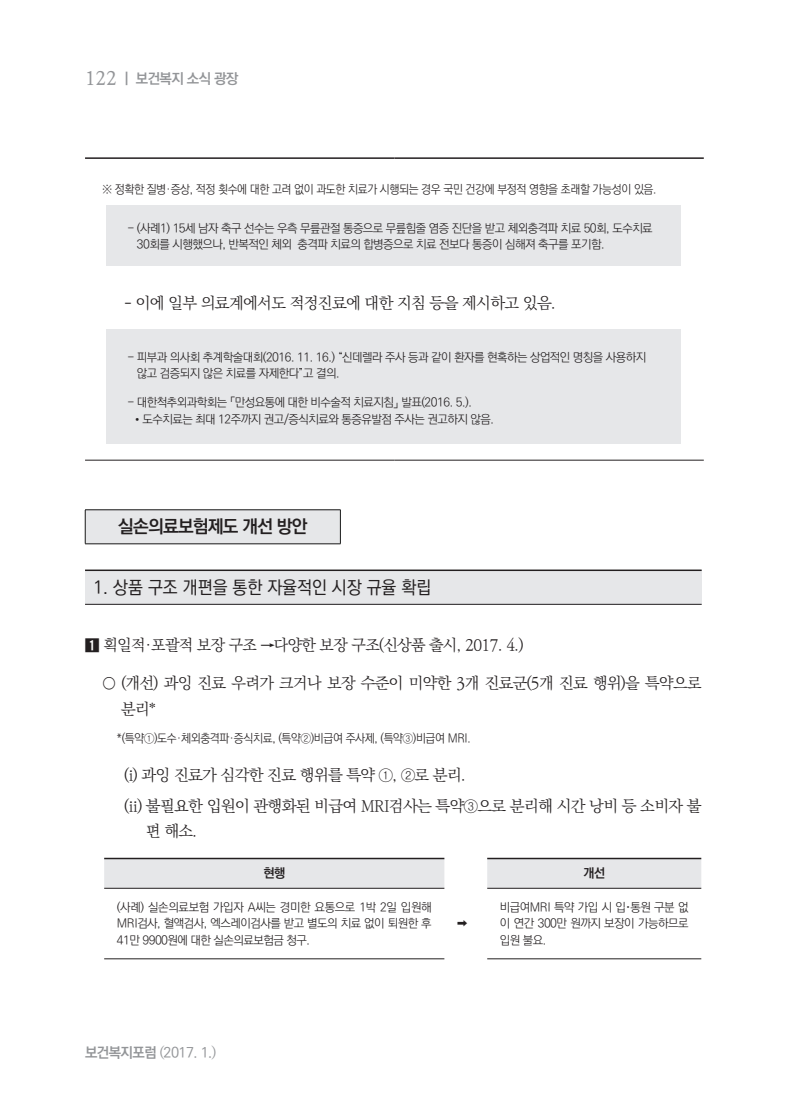
<style>
.page{position:relative;width:808px;height:1106px;background:#fff}
.page>*{position:absolute;margin:0;border:0;box-sizing:border-box;transform-origin:0 0}
.t1{font:18px "Ko Pub Dotum PM";color:#231f20;scale:.95 1}
.t2{font:18px "Ko Pub Dotum PB";letter-spacing:-.04em;color:#231f20}
.t3{font:15.75px/25.5px "Ko Pub Batang PL";letter-spacing:-.04em;color:#231f20}
.t4{font:14.25px "Ko Pub Dotum PM";color:#939598}
.t5{font:14.25px "Ko Pub Dotum PB";letter-spacing:-.04em;color:#939598}
.t6{font:12.75px "Ko Pub Dotum PB";color:#231f20}
.t7{font:12px/16.5px "Ko Pub Dotum PL";letter-spacing:-.04em;color:#231f20}
.t8{font:12px "Ko Pub Dotum PL";letter-spacing:-.04em;color:#231f20;scale:.95 1}
.s1{font-family:"Ko Pub Batang PM";font-size:18.75px}
.s2{font-family:"Ko Pub Dotum PB"}
.s3{font-family:"YDVYGO13"}
.s4{font-family:"Ko Pub Dotum PL"}
.s5{font-family:"Ko Pub Batang PL"}
</style>
<div class="page">
<div style="left:106px;top:205px;width:574px;height:60px;background:#e6e7e9"></div>
<div style="left:106px;top:330px;width:574px;height:114px;background:#e6e7e9"></div>
<div style="left:85px;top:510px;width:255px;height:34px;background:#e6e7e9"></div>
<hr style="left:85px;top:509px;width:256px;height:1px;background:#191919">
<hr style="left:85px;top:510px;width:1px;height:33px;background:#191919">
<hr style="left:340px;top:510px;width:1px;height:33px;background:#191919">
<hr style="left:85px;top:543px;width:256px;height:1px;background:#191919">
<div style="left:85px;top:570px;width:617px;height:34px;background:#e6e7e9"></div>
<hr style="left:85px;top:569px;width:617px;height:2px;background:#231f20">
<hr style="left:85px;top:604px;width:617px;height:1px;background:#231f20">
<svg style="left:104px;top:858px;width:597px;height:30px;background:#e4e5e7"></svg>
<hr style="left:104px;top:888px;width:340px;height:1px;background:#231f20">
<hr style="left:487px;top:888px;width:214px;height:1px;background:#231f20">
<hr style="left:104px;top:857px;width:340px;height:2px;background:#231f20">
<hr style="left:487px;top:857px;width:214px;height:2px;background:#231f20">
<hr style="left:104px;top:958px;width:340px;height:1px;background:#231f20">
<hr style="left:487px;top:958px;width:214px;height:1px;background:#231f20">
<hr style="left:85px;top:460px;width:309px;height:1px;background:#231f20">
<hr style="left:394px;top:460px;width:310px;height:1px;background:#231f20">
<hr style="left:85px;top:157px;width:309px;height:2px;background:#231f20">
<hr style="left:394px;top:157px;width:310px;height:2px;background:#231f20">
<p class="t5" style="left:85px;top:71px;width:155px"><span class="s1">122</span> | 보건복지 소식 광장</p>
<p class="t8" style="left:102px;top:183px;width:585px">※ 정확한 질병·증상, 적정 횟수에 대한 고려 없이 과도한 치료가 시행되는 경우 국민 건강에 부정적 영향을 초래할 가능성이 있음.</p>
<p class="t7" style="left:137px;top:220px;width:517px;text-indent:-9px">- (사례1) 15세 남자 축구 선수는 우측 무릎관절 통증으로 무릎힘줄 염증 진단을 받고 체외충격파 치료 50회, 도수치료<br>30회를 시행했으나, 반복적인 체외 충격파 치료의 합병증으로 치료 전보다 통증이 심해져 축구를 포기함.</p>
<h2 class="t3" style="left:124px;top:291px;width:433px">- 이에 일부 의료계에서도 적정진료에 대한 지침 등을 제시하고 있음.</h2>
<p class="t7" style="left:137px;top:349px;width:511px;text-indent:-9px">- 피부과 의사회 추계학술대회(2016. 11. 16.) “신데렐라 주사 등과 같이 환자를 현혹하는 상업적인 명칭을 사용하지 않고 검증되지 않은 치료를 자제한다”고 결의.</p>
<p class="t7" style="left:128px;top:395px;width:346px">- 대한척추외과학회는 <span class="s2">「</span>만성요통에 대한 비수술적 치료지침<span class="s2">」</span> 발표(2016. 5.).</p>
<p class="t7" style="left:132px;top:411px;width:364px"><span class="s3">•</span>도수치료는 최대 12주까지 권고/증식치료와 통증유발점 주사는 권고하지 않음.</p>
<h1 class="t2" style="left:118px;top:517px;width:191px">실손의료보험제도 개선 방안</h1>
<h1 class="t1" style="left:94px;top:578px;width:357px">1. 상품 구조 개편을 통한 자율적인 시장 규율 확립</h1>
<h2 class="t3" style="left:85px;top:633px;width:440px"><span class="s3">⃞</span> 획일적·포괄적 보장 구조 →다양한 보장 구조(신상품 출시, 2017. 4.)</h2>
<h2 class="t3" style="left:121px;top:671px;width:582px;text-indent:-19px">○ (개선) 과잉 진료 우려가 크거나 보장 수준이 미약한 3개 진료군(5개 진료 행위)을 특약으로 분리*</h2>
<p class="t8" style="left:117px;top:732px;width:374px">*(특약①)도수·체외충격파·증식치료, (특약②)비급여 주사제, (특약③)비급여 MRI.</p>
<h2 class="t3" style="left:124px;top:761px;width:579px;line-height:30.2px">(i) 과잉 진료가 심각한 진료 행위를 특약 <span class="s4">①</span>, <span class="s4">②</span>로 분리.<br>(ii) 불필요한 입원이 관행화된 비급여 MRI검사는 특약<span class="s4">③</span>으로 분리해 시간 낭비 등 소비자 불</h2>
<h2 class="t3" style="left:146px;top:819px;width:53px">편 해소.</h2>
<p class="t6" style="left:263px;top:866px;width:23px">현행</p>
<p class="t6" style="left:583px;top:866px;width:23px">개선</p>
<p class="t7" style="left:117px;top:899px;width:316px;text-align:justify">(사례) 실손의료보험 가입자 A씨는 경미한 요통으로 1박 2일 입원해 MRI검사, 혈액검사, 엑스레이검사를 받고 별도의 치료 없이 퇴원한 후 41만 9900원에 대한 실손의료보험금 청구.</p>
<p class="t7" style="left:500px;top:899px;width:190px;text-align:justify">비급여MRI 특약 가입 시 입<span class="s2">·</span>통원 구분 없 이 연간 300만 원까지 보장이 가능하므로 입원 불요.</p>
<p class="t6" style="left:457px;top:917px;width:12px">➞</p>
<p class="t4" style="left:85px;top:1045px;width:133px"><span class="s2">보건복지포럼</span> <span class="s5">(</span>2017. 1.<span class="s5">)</span></p>
</div>
